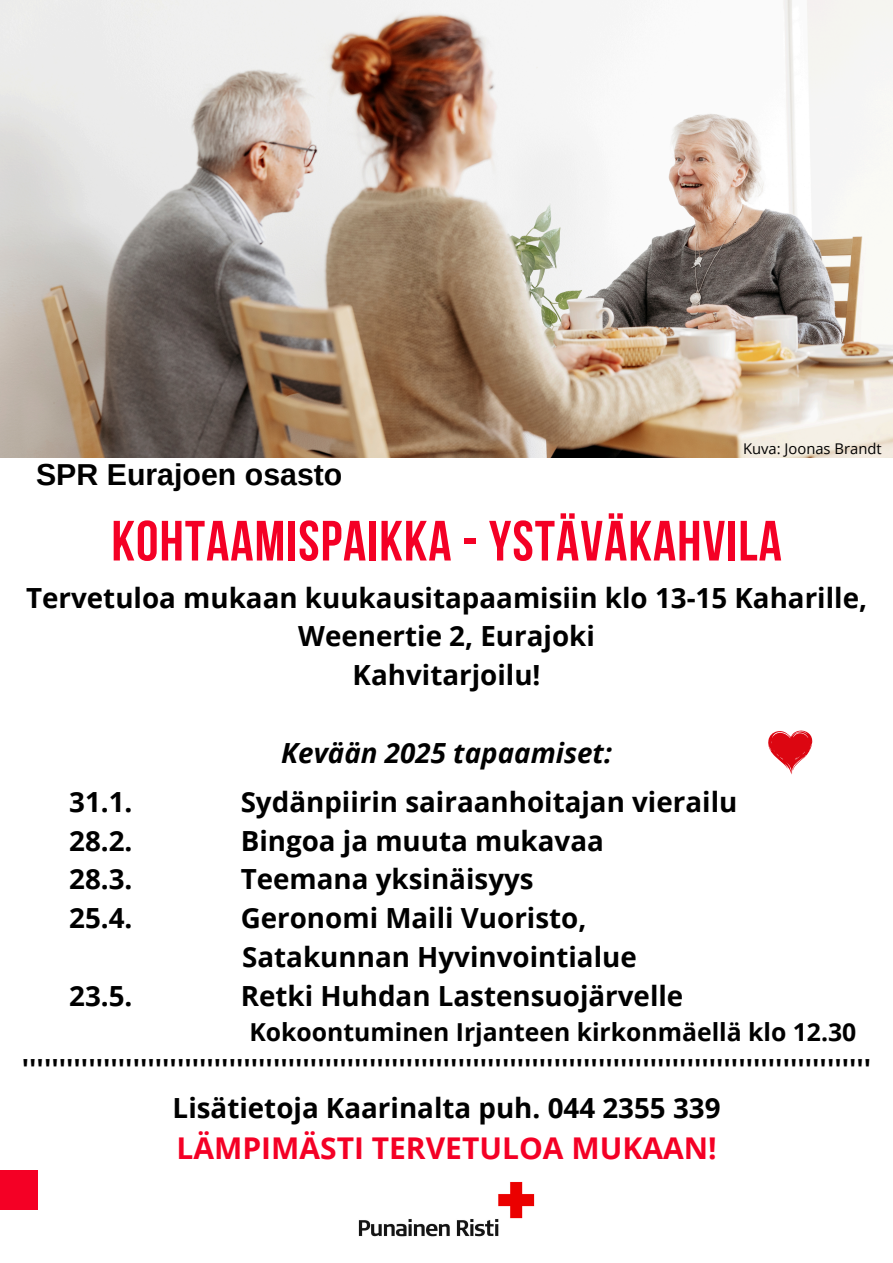
<style>
.page{position:relative;width:893px;height:1263px;background:#fff}
.page>*{position:absolute;margin:0;border:0;box-sizing:border-box;transform-origin:0 0}
.t1{font:700 56.62px "Bebas Neue";letter-spacing:.02em;color:#f40025}
.t2{font:700 30.3px "Arimo";color:#000}
.t3{font:700 30px "Open Sans";color:#f40025}
.t4{font:700 27.75px/38.8px "Open Sans";color:#000;text-align:center}
.t5{font:italic 700 27.75px "Open Sans";color:#000}
.t6{font:700 24.75px "Open Sans";color:#000}
.t7{font:14.77px "Open Sans";color:#000}
</style>
<div class="page">
<img style="left:0;top:0;width:893px;height:458px">
<div style="left:0;top:1171px;width:38px;height:38px;background:#f40025"></div>
<img style="left:358px;top:1182px;width:177px;height:55px">
<svg style="left:768px;top:730px;width:44px;height:44px"></svg>
<p class="t2" style="left:36px;top:458px;width:308px">SPR Eurajoen osasto</p>
<h2 class="t7" style="left:743px;top:439px;width:140px">Kuva: Joonas Brandt</h2>
<p class="t1" style="left:111px;top:518px;width:672px">KOHTAAMISPAIKKA - YSTÄVÄKAHVILA</p>
<h2 class="t4" style="left:26px;top:577px;width:842px">Tervetuloa mukaan kuukausitapaamisiin klo 13-15 Kaharille,<br>Weenertie 2, Eurajoki<br>Kahvitarjoilu!</h2>
<h1 class="t5" style="left:281px;top:733px;width:332px">Kevään 2025 tapaamiset:</h1>
<h2 class="t4" style="left:69px;top:782px;width:65px">31.1.</h2>
<h2 class="t4" style="left:241px;top:782px;width:498px">Sydänpiirin sairaanhoitajan vierailu</h2>
<h2 class="t4" style="left:69px;top:820px;width:65px">28.2.</h2>
<h2 class="t4" style="left:241px;top:820px;width:365px">Bingoa ja muuta mukavaa</h2>
<h2 class="t4" style="left:69px;top:859px;width:65px">28.3.</h2>
<h2 class="t4" style="left:241px;top:859px;width:294px">Teemana yksinäisyys</h2>
<h2 class="t4" style="left:69px;top:898px;width:65px">25.4.</h2>
<h2 class="t4" style="left:241px;top:898px;width:397px;text-align:left">Geronomi Maili Vuoristo,<br>Satakunnan Hyvinvointialue</h2>
<h2 class="t4" style="left:69px;top:976px;width:65px">23.5.</h2>
<h2 class="t4" style="left:241px;top:976px;width:444px">Retki Huhdan Lastensuojärvelle</h2>
<h2 class="t6" style="left:249px;top:1015px;width:608px">Kokoontuminen Irjanteen kirkonmäellä klo 12.30</h2>
<h2 class="t4" style="left:22px;top:1049px;width:851px">'''''''''''''''''''''''''''''''''''''''''''''''''''''''''''''''''''''''''''''''''''''''''''''''''''''''''''''''''''<br>Lisätietoja Kaarinalta puh. 044 2355 339</h2>
<h2 class="t3" style="left:176px;top:1127px;width:542px">LÄMPIMÄSTI TERVETULOA MUKAAN!</h2>
</div>
